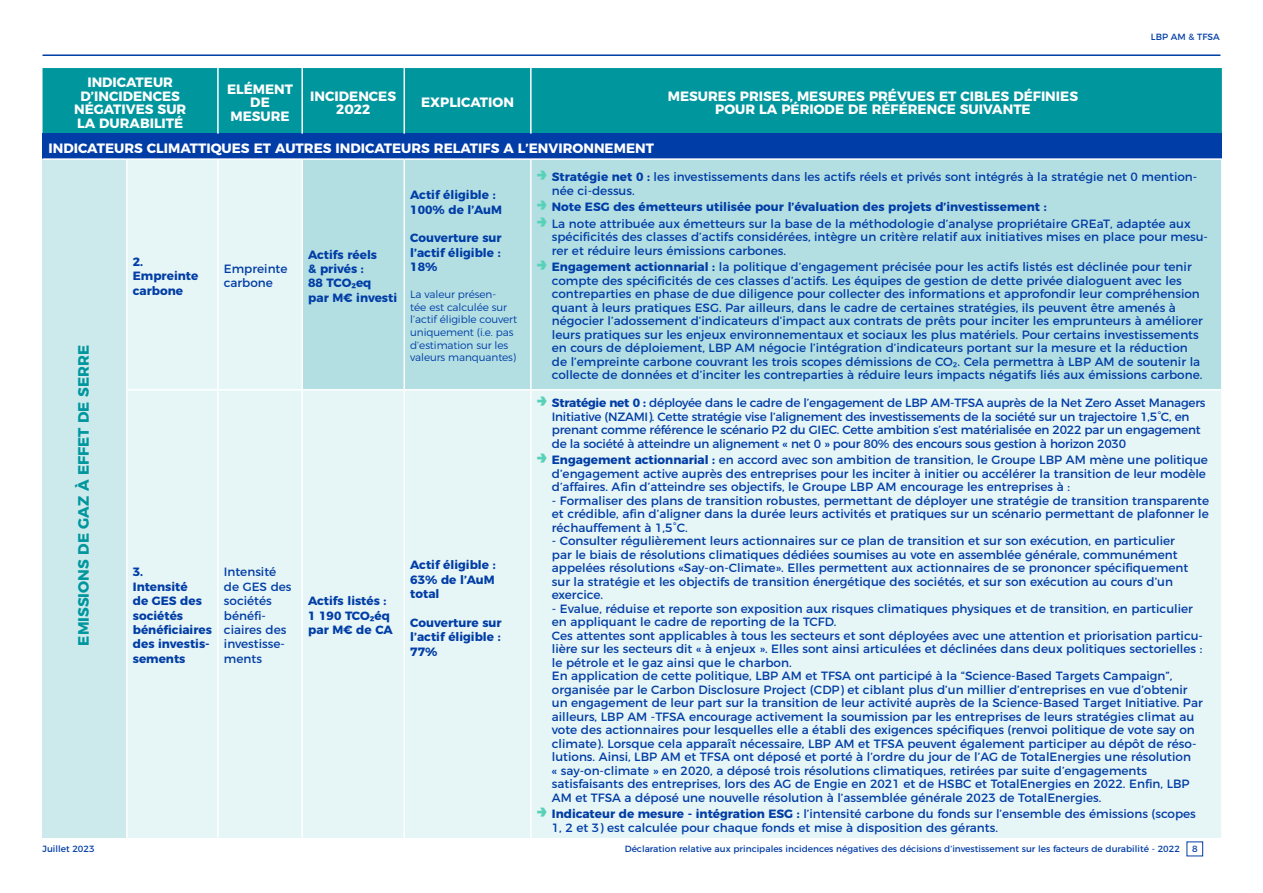
<style>
.page{position:relative;width:1263px;height:893px;background:#fff}
.page>*{position:absolute;margin:0;border:0;box-sizing:border-box;transform-origin:0 0}
.t1{font:700 15px "Montserrat";color:#00969e}
.t2{font:700 13.5px/13.5px "Montserrat";color:#fff;text-align:center}
.t3{font:12px/13.5px "Montserrat";color:#003da6}
.t4{font:12px/13.5px "Montserrat";letter-spacing:-.02em;color:#003da6}
.t5{font:700 12px/14.4px "Montserrat";color:#003da6}
.t6{font:300 10.5px/12.6px "Montserrat";letter-spacing:-.01em;color:#003da6}
.t7{font:9px "Montserrat";color:#003da6}
.s1{font-weight:100;font-size:18px;color:#58d1b9}
.s2{font-weight:700}
</style>
<div class="page">
<hr style="left:43px;top:54px;width:1177px;height:2px;background:#003da6">
<div style="left:43px;top:68px;width:1179px;height:66px;background:#00969e"></div>
<div style="left:43px;top:134px;width:1179px;height:25px;background:#003da6"></div>
<div style="left:43px;top:159px;width:84px;height:679px;background:#cceaec"></div>
<div style="left:128px;top:160px;width:1093px;height:678px;background:#e6f5f5"></div>
<div style="left:303px;top:160px;width:918px;height:229px;background:#b3dfe2"></div>
<hr style="left:217px;top:68px;width:2px;height:66px;background:#fff">
<hr style="left:301px;top:68px;width:2px;height:66px;background:#fff">
<hr style="left:403px;top:68px;width:2px;height:66px;background:#fff">
<hr style="left:530px;top:68px;width:2px;height:66px;background:#fff">
<hr style="left:43px;top:158px;width:84px;height:2px;background:#fff">
<hr style="left:127px;top:158px;width:91px;height:2px;background:#fff">
<hr style="left:126px;top:389px;width:92px;height:2px;background:#fff">
<hr style="left:218px;top:158px;width:84px;height:2px;background:#fff">
<hr style="left:218px;top:389px;width:84px;height:2px;background:#fff">
<hr style="left:302px;top:158px;width:102px;height:2px;background:#fff">
<hr style="left:302px;top:389px;width:102px;height:2px;background:#fff">
<hr style="left:404px;top:158px;width:127px;height:2px;background:#fff">
<hr style="left:404px;top:389px;width:127px;height:2px;background:#fff">
<hr style="left:531px;top:158px;width:691px;height:2px;background:#fff">
<hr style="left:531px;top:389px;width:691px;height:2px;background:#fff">
<hr style="left:217px;top:391px;width:2px;height:447px;background:#fff">
<hr style="left:126px;top:160px;width:2px;height:229px;background:#fff">
<hr style="left:126px;top:391px;width:2px;height:447px;background:#fff">
<hr style="left:403px;top:160px;width:2px;height:229px;background:#fff">
<hr style="left:530px;top:160px;width:2px;height:229px;background:#fff">
<hr style="left:217px;top:160px;width:2px;height:229px;background:#fff">
<hr style="left:301px;top:160px;width:2px;height:229px;background:#fff">
<hr style="left:301px;top:391px;width:2px;height:447px;background:#fff">
<hr style="left:403px;top:391px;width:2px;height:447px;background:#fff">
<hr style="left:530px;top:391px;width:2px;height:447px;background:#fff">
<p class="t2" style="left:74px;top:74px;width:114px">INDICATEUR<br>D’INCIDENCES<br>NÉGATIVES SUR<br>LA DURABILITÉ</p>
<p class="t2" style="left:227px;top:81px;width:68px">ELÉMENT<br>DE<br>MESURE</p>
<p class="t2" style="left:310px;top:88px;width:87px">INCIDENCES<br>2022</p>
<p class="t2" style="left:421px;top:95px;width:94px">EXPLICATION</p>
<p class="t2" style="left:668px;top:88px;width:412px">MESURES PRISES, MESURES PRÉVUES ET CIBLES DÉFINIES<br>POUR LA PÉRIODE DE RÉFÉRENCE SUIVANTE</p>
<p class="t2" style="left:48px;top:140px;width:607px">INDICATEURS CLIMATTIQUES ET AUTRES INDICATEURS RELATIFS A L’ENVIRONNEMENT</p>
<p class="t7" style="left:1151px;top:29px;width:70px">LBP AM &amp; TFSA</p>
<p class="t1" style="left:71px;top:645px;width:302px;rotate:-90deg">EMISSIONS DE GAZ À EFFET DE SERRE</p>
<p class="t7" style="left:43px;top:841px;width:54px">Juillet 2023</p>
<p class="t5" style="left:133px;top:253px;width:67px">2.<br>Empreinte carbone</p>
<p class="t3" style="left:224px;top:261px;width:65px;line-height:14.4px">Empreinte carbone</p>
<p class="t5" style="left:308px;top:246px;width:90px">Actifs réels<br>&amp; privés :<br>88 TCO₂eq<br>par M€ investi</p>
<p class="t5" style="left:410px;top:187px;width:93px">Actif éligible :<br>100% de l’AuM</p>
<p class="t5" style="left:410px;top:230px;width:93px;text-align:justify">Couverture sur l’actif éligible :<br>18%</p>
<p class="t6" style="left:410px;top:287px;width:108px">La valeur présen-<br>tée est calculée sur l’actif éligible couvert uniquement (i.e. pas d’estimation sur les valeurs manquantes)</p>
<p class="t5" style="left:133px;top:564px;width:81px">3.<br>Intensité<br>de GES des sociétés bénéficiaires des investis&shy;sements</p>
<p class="t3" style="left:224px;top:564px;width:69px;line-height:14.4px">Intensité de GES des sociétés bénéfi&shy;ciaires des investisse&shy;ments</p>
<p class="t5" style="left:308px;top:593px;width:86px">Actifs listés :<br>1 190 TCO₂éq par M€ de CA</p>
<p class="t5" style="left:410px;top:557px;width:87px;text-align:justify">Actif éligible :<br>63% de l’AuM total</p>
<p class="t5" style="left:410px;top:614px;width:93px;text-align:justify">Couverture sur l’actif éligible :<br>77%</p>
<p class="t3" style="left:552px;top:169px;width:647px;text-indent:-15px"><span class="s1">ڱ</span> <span class="s2">Stratégie net 0 :</span> les investissements dans les actifs réels et privés sont intégrés à la stratégie net 0 mention&shy;née ci-dessus.</p>
<p class="t3" style="left:537px;top:198px;width:655px;line-height:16.5px"><span class="s1">ڱ</span> <span class="s2">Note ESG des émetteurs utilisée pour l’évaluation des projets d’investissement :<br></span><span class="s1">ڱ</span> La note attribuée aux émetteurs sur la base de la méthodologie d’analyse propriétaire GREaT, adaptée aux</p>
<p class="t3" style="left:552px;top:229px;width:658px">spécificités des classes d’actifs considérées, intègre un critère relatif aux initiatives mises en place pour mesu&shy;rer et réduire leurs émissions carbones.</p>
<p class="t3" style="left:552px;top:259px;width:652px;text-indent:-15px"><span class="s1">ڱ</span> <span class="s2">Engagement actionnarial :</span> la politique d’engagement précisée pour les actifs listés est déclinée pour tenir compte des spécificités de ces classes d’actifs. Les équipes de gestion de dette privée dialoguent avec les contreparties en phase de due diligence pour collecter des informations et approfondir leur compréhension quant à leurs pratiques ESG. Par ailleurs, dans le cadre de certaines stratégies, ils peuvent être amenés à négocier l’adossement d’indicateurs d’impact aux contrats de prêts pour inciter les emprunteurs à améliorer leurs pratiques sur les enjeux environnementaux et sociaux les plus matériels. Pour certains investissements en cours de déploiement, LBP AM négocie l’intégration d’indicateurs portant sur la mesure et la réduction de l’empreinte carbone couvrant les trois scopes démissions de CO₂. Cela permettra à LBP AM de soutenir la collecte de données et d’inciter les contreparties à réduire leurs impacts négatifs liés aux émissions carbone.</p>
<p class="t4" style="left:552px;top:395px;width:655px;text-indent:-15px"><span class="s1">ڱ</span> <span class="s2">Stratégie net 0 :</span> déployée dans le cadre de l’engagement de LBP AM-TFSA auprès de la Net Zero Asset Managers Initiative (NZAMI). Cette stratégie vise l’alignement des investissements de la société sur un trajectoire 1,5°C, en prenant comme référence le scénario P2 du GIEC. Cette ambition s’est matérialisée en 2022 par un engagement de la société à atteindre un alignement « net 0 » pour 80% des encours sous gestion à horizon 2030</p>
<p class="t3" style="left:552px;top:452px;width:658px;text-indent:-15px"><span class="s1">ڱ</span> <span class="s2">Engagement actionnarial :</span> en accord avec son ambition de transition, le Groupe LBP AM mène une politique d’engagement active auprès des entreprises pour les inciter à initier ou accélérer la transition de leur modèle d’affaires. Afin d’atteindre ses objectifs, le Groupe LBP AM encourage les entreprises à :</p>
<p class="t3" style="left:552px;top:493px;width:659px;text-align:justify">- Formaliser des plans de transition robustes, permettant de déployer une stratégie de transition transparente et crédible, afin d’aligner dans la durée leurs activités et pratiques sur un scénario permettant de plafonner le réchauffement à 1,5°C.</p>
<p class="t3" style="left:552px;top:533px;width:638px">- Consulter régulièrement leurs actionnaires sur ce plan de transition et sur son exécution, en particulier par le biais de résolutions climatiques dédiées soumises au vote en assemblée générale, communément appelées résolutions «Say-on-Climate». Elles permettent aux actionnaires de se prononcer spécifiquement sur la stratégie et les objectifs de transition énergétique des sociétés, et sur son exécution au cours d’un exercice.</p>
<p class="t3" style="left:552px;top:601px;width:653px">- Evalue, réduise et reporte son exposition aux risques climatiques physiques et de transition, en particulier en appliquant le cadre de reporting de la TCFD.<br>Ces attentes sont applicables à tous les secteurs et sont déployées avec une attention et priorisation particu&shy;lière sur les secteurs dit « à enjeux ». Elles sont ainsi articulées et déclinées dans deux politiques sectorielles : le pétrole et le gaz ainsi que le charbon.<br>En application de cette politique, LBP AM et TFSA ont participé à la “Science-Based Targets Campaign”, organisée par le Carbon Disclosure Project (CDP) et ciblant plus d’un millier d’entreprises en vue d’obtenir un engagement de leur part sur la transition de leur activité auprès de la Science-Based Target Initiative. Par ailleurs, LBP AM -TFSA encourage activement la soumission par les entreprises de leurs stratégies climat au vote des actionnaires pour lesquelles elle a établi des exigences spécifiques (renvoi politique de vote say on climate). Lorsque cela apparaît nécessaire, LBP AM et TFSA peuvent également participer au dépôt de réso&shy;lutions. Ainsi, LBP AM et TFSA ont déposé et porté à l’ordre du jour de l’AG de TotalEnergies une résolution<br>« say-on-climate » en 2020, a déposé trois résolutions climatiques, retirées par suite d’engagements satisfaisants des entreprises, lors des AG de Engie en 2021 et de HSBC et TotalEnergies en 2022. Enfin, LBP AM et TFSA a déposé une nouvelle résolution à l’assemblée générale 2023 de TotalEnergies.</p>
<p class="t3" style="left:552px;top:806px;width:645px;text-indent:-15px"><span class="s1">ڱ</span> <span class="s2">Indicateur de mesure - intégration ESG :</span> l’intensité carbone du fonds sur l’ensemble des émissions (scopes<br>1, 2 et 3) est calculée pour chaque fonds et mise à disposition des gérants.</p>
<p class="t7" style="left:625px;top:841px;width:557px">Déclaration relative aux principales incidences négatives des décisions d’investissement sur les facteurs de durabilité - 2022</p>
<p class="t7" style="left:1192px;top:841px;width:7px">8</p>
</div>
